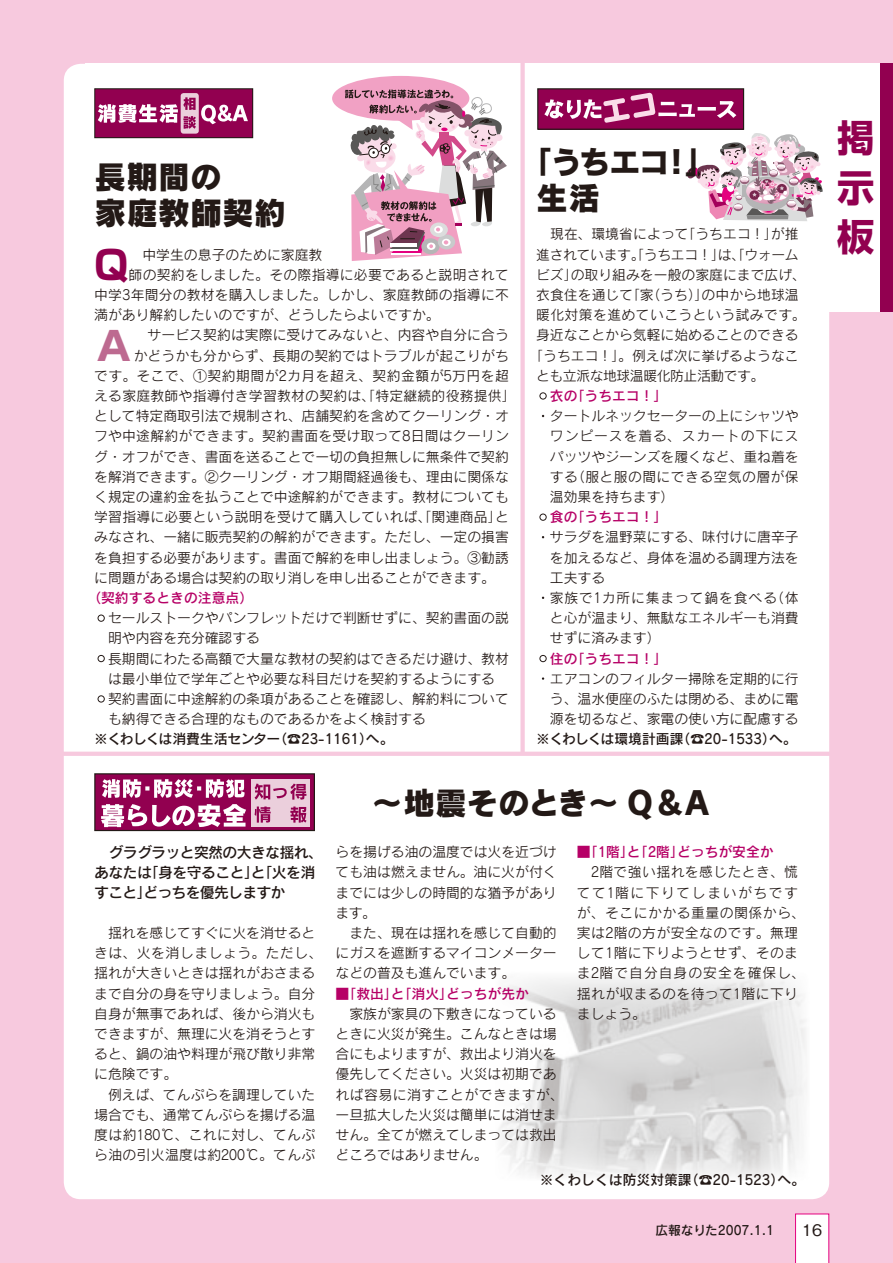
<style>
.page{position:relative;width:893px;height:1263px;background:#f7c9de}
.page>*{position:absolute;margin:0;border:0;box-sizing:border-box;transform-origin:0 0}
.t1{font:700 39.45px "Shin Go Pro";color:#920050}
.t2{font:700 39.45px "Shin Go Pro";color:#bd6a90}
.t3{font:700 37.2px/49.7px "Shin Go Pro";color:#920050;text-align:justify}
.t4{font:31.95px/36.2px "Rodin Pro EB";color:#231916}
.t5{font:500 15.9px "Gothic BBB Pro";color:#231916}
.t6{font:14.85px/20.2px "Rodin Pro DB";letter-spacing:-.04em;color:#231916}
.t7{font:13.8px/20.2px "Rodin Pro M";color:#231916}
.t8{font:13.8px/20.2px "Rodin Pro M";letter-spacing:.03em;color:#231916;scale:.9 1}
.t9{font:13.8px "Rodin Pro DB";color:#b60066}
.t10{font:13.8px "Rodin Pro DB";color:#231916}
.t11{font:13.8px "Rodin Pro M";letter-spacing:.03em;color:#231916}
.t12{font:13.8px "Rodin Pro M";letter-spacing:-.03em;color:#231916}
.t13{font:13.8px "Rodin Pro DB";letter-spacing:-.035em;color:#231916}
.t14{font:12.75px "Rodin Pro DB";color:#231916}
</style>
<div class="page">
<div style="left:85px;top:63px;width:808px;height:249px;background:#fff"></div>
<div style="left:64px;top:64px;width:765px;height:1135px;background:#fff;border-radius:17px"></div>
<hr style="left:57px;top:752px;width:781px;height:4px;background:#f7c9de">
<div style="left:520px;top:58px;width:5px;height:696px;background:#f7c9de"></div>
<div style="left:880px;top:63px;width:13px;height:249px;background:#920050"></div>
<img style="left:500px;top:977px;width:306px;height:201px">
<div style="left:332px;top:76px;width:137px;height:45px;background:#f1a1c4;border-radius:50%"></div>
<svg style="left:345px;top:90px;width:162px;height:171px"></svg>
<svg style="left:687px;top:133px;width:136px;height:88px"></svg>
<div style="left:98px;top:615px;width:7px;height:7px;border:1px solid #231916;border-radius:50%"></div>
<div style="left:98px;top:655px;width:7px;height:7px;border:1px solid #231916;border-radius:50%"></div>
<div style="left:98px;top:695px;width:7px;height:7px;border:1px solid #231916;border-radius:50%"></div>
<div style="left:540px;top:392px;width:6px;height:7px;border:1px solid #231916;border-radius:50%"></div>
<div style="left:540px;top:514px;width:6px;height:7px;border:1px solid #231916;border-radius:50%"></div>
<div style="left:540px;top:655px;width:6px;height:7px;border:1px solid #231916;border-radius:50%"></div>
<div style="left:95px;top:89px;width:158px;height:49px;background:#920050"></div>
<div style="left:94px;top:88px;width:159px;height:50px;border:1px solid #231916"></div>
<div style="left:181px;top:93px;width:18px;height:41px;background:#ebcfdc;border-radius:3px"></div>
<svg style="left:98px;top:97px;width:150px;height:32px"></svg>
<div style="left:538px;top:89px;width:206px;height:40px;background:#920050"></div>
<div style="left:537px;top:88px;width:207px;height:42px;border:1px solid #231916"></div>
<svg style="left:544px;top:93px;width:192px;height:30px"></svg>
<div style="left:95px;top:774px;width:219px;height:56px;background:#920050"></div>
<div style="left:94px;top:773px;width:221px;height:58px;border:1px solid #231916"></div>
<div style="left:251px;top:779px;width:59px;height:47px;background:#ebcfdc"></div>
<svg style="left:255px;top:783px;width:51px;height:17px"></svg>
<svg style="left:255px;top:806px;width:52px;height:17px"></svg>
<svg style="left:101px;top:804px;width:145px;height:23px"></svg>
<svg style="left:102px;top:779px;width:143px;height:19px"></svg>
<svg style="left:795px;top:1213px;width:34px;height:50px;background:#fdedf5"></svg>
<h3 class="t4" style="left:95px;top:157px;width:193px">長期間の<br>家庭教師契約</h3>
<h1 class="t1" style="left:94px;top:233px;width:36px">Q</h1>
<p class="t7" style="left:142px;top:244px;width:181px">中学生の息子のために家庭教</p>
<p class="t7" style="left:94px;top:264px;width:416px;text-align:justify;text-indent:34px">師の契約をしました。その際指導に必要であると説明されて中学3年間分の教材を購入しました。しかし、家庭教師の指導に不満があり解約したいのですが、どうしたらよいですか。</p>
<p class="t7" style="left:148px;top:325px;width:363px">サービス契約は実際に受けてみないと、内容や自分に合う</p>
<h1 class="t2" style="left:94px;top:314px;width:41px">А</h1>
<p class="t7" style="left:94px;top:345px;width:423px;text-indent:39px">かどうかも分からず、長期の契約ではトラブルが起こりがちです。そこで、①契約期間が2カ月を超え、契約金額が5万円を超える家庭教師や指導付き学習教材の契約は、「特定継続的役務提供「として特定商取引法で規制され、店舗契約を含めてクーリング・オフや中途解約ができます。契約書面を受け取って8日間はクーリング・オフができ、書面を送ることで一切の負担無しに無条件で契約を解消できます。②クーリング・オフ期間経過後も、理由に関係なく規定の違約金を払うことで中途解約ができます。教材についても学習指導に必要という説明を受けて購入していれば、「関連商品と」みなされ、一緒に販売契約の解約ができます。ただし、一定の損害を負担する必要があります。書面で解約を申し出ましょう。③勧誘に問題がある場合は契約の取り消しを申し出ることができます。</p>
<p class="t9" style="left:87px;top:589px;width:167px">（契約するときの注意点(</p>
<p class="t7" style="left:108px;top:607px;width:402px">セールストークやパンフレットだけで判断せずに、契約書面の説明や内容を充分確認する<br>長期間にわたる高額で大量な教材の契約はできるだけ避け、教材は最小単位で学年ごとや必要な科目だけを契約するようにする契約書面に中途解約の条項があることを確認し、解約料についても納得できる合理的なものであるかをよく検討する</p>
<p class="t10" style="left:273px;top:730px;width:122px">（☎23-1161 へ）。</p>
<p class="t13" style="left:94px;top:730px;width:188px">※くわしくは消費生活センター</p>
<h3 class="t4" style="left:536px;top:142px;width:135px;text-indent:-16px">「うちエコ生活</h3>
<h3 class="t4" style="left:685px;top:142px;width:33px">「</h3>
<h3 class="t4" style="left:661px;top:142px;width:33px">!</h3>
<p class="t7" style="left:771px;top:224px;width:29px">が推</p>
<p class="t7" style="left:550px;top:224px;width:140px">現在、環境省によって</p>
<p class="t7" style="left:681px;top:224px;width:98px">「うちエコ！」</p>
<p class="t7" style="left:571px;top:244px;width:236px;text-indent:-35px">進されています「。うちエコ！」<br>の取り組みを一般の家庭にまで広げ、</p>
<p class="t7" style="left:718px;top:244px;width:82px">は「、ウォーム</p>
<p class="t7" style="left:536px;top:264px;width:43px">ビズ」</p>
<p class="t7" style="left:626px;top:284px;width:84px">「（家うち）」</p>
<p class="t7" style="left:701px;top:284px;width:99px">の中から地球温</p>
<p class="t7" style="left:536px;top:284px;width:99px">衣食住を通じて</p>
<p class="t11" style="left:536px;top:306px;width:271px">暖化対策を進めていこうという試みです。</p>
<p class="t7" style="left:536px;top:325px;width:264px">身近なことから気軽に始めることのできる</p>
<p class="t7" style="left:529px;top:345px;width:271px">「うちエコ！」。例えば次に挙げるようなこ</p>
<p class="t12" style="left:536px;top:367px;width:230px">とも立派な地球温暖化防止活動です。</p>
<p class="t9" style="left:571px;top:387px;width:98px">「うちエコ!「</p>
<p class="t9" style="left:550px;top:387px;width:29px">衣の</p>
<p class="t7" style="left:550px;top:405px;width:250px;text-align:right">タートルネックセーターの上にシャツやワンピースを着る、スカートの下にスパッツやジーンズを履くなど、重ね着を（服と服の間にできる空気の層が保</p>
<p class="t7" style="left:550px;top:466px;width:126px">する<br>温効果を持ちます(</p>
<p class="t9" style="left:571px;top:508px;width:98px">「うちエコ!「</p>
<p class="t9" style="left:550px;top:508px;width:29px">食の</p>
<p class="t7" style="left:550px;top:527px;width:250px">サラダを温野菜にする、味付けに唐辛子</p>
<p class="t7" style="left:550px;top:547px;width:250px">を加えるなど、身体を温める調理方法を</p>
<p class="t7" style="left:550px;top:567px;width:57px">工夫する</p>
<p class="t7" style="left:770px;top:587px;width:30px">（体</p>
<p class="t7" style="left:550px;top:587px;width:250px">家族で1カ所に集まって鍋を食べる<br>と心が温まり、無駄なエネルギーも消費せずに済みます(</p>
<p class="t9" style="left:571px;top:649px;width:98px">「うちエコ!「</p>
<p class="t9" style="left:550px;top:649px;width:29px">住の</p>
<p class="t7" style="left:550px;top:668px;width:250px;text-align:justify">エアコンのフィルター掃除を定期的に行う、温水便座のふたは閉める、まめに電源を切るなど、家電の使い方に配慮する</p>
<p class="t10" style="left:677px;top:730px;width:122px">（☎20-1533 へ）。</p>
<p class="t10" style="left:536px;top:730px;width:149px">※くわしくは環境計画課</p>
<h2 class="t3" style="left:837px;top:109px;width:38px">掲示板</h2>
<p class="t6" style="left:144px;top:841px;width:180px;text-indent:-35px">グラグラッと突然の大きな揺れ、「身を守ること 「と」 火を消</p>
<p class="t6" style="left:94px;top:861px;width:193px">あなたは<br>すことどっちを優先しますか</p>
<p class="t6" style="left:137px;top:882px;width:16px">」</p>
<p class="t7" style="left:94px;top:922px;width:230px;text-indent:14px">揺れを感じてすぐに火を消せるときは、火を消しましょう。ただし、揺れが大きいときは揺れがおさまるまで自分の身を守りましょう。自分自身が無事であれば、後から消火もできますが、無理に火を消そうとすると、鍋の油や料理が飛び散り非常に危険です。</p>
<p class="t7" style="left:94px;top:1084px;width:223px;text-align:justify;text-indent:14px">例えば、てんぷらを調理していた場合でも、通常てんぷらを揚げる温度は約180℃、これに対し、てんぷら油の引火温度は約200℃。てんぷ</p>
<h3 class="t4" style="left:371px;top:784px;width:339px">〜地震そのとき〜 Q＆A</h3>
<p class="t7" style="left:336px;top:841px;width:223px;text-align:justify">らを揚げる油の温度では火を近づけても油は燃えません。油に火が付くまでには少しの時間的な猶予があります。</p>
<p class="t7" style="left:336px;top:922px;width:223px;text-align:justify;text-indent:14px">また、現在は揺れを感じて自動的にガスを遮断するマイコンメーターなどの普及も進んでいます。</p>
<p class="t9" style="left:446px;top:984px;width:84px">どっちが先か</p>
<p class="t9" style="left:336px;top:984px;width:119px">■「救出 「と」 消火」</p>
<p class="t7" style="left:336px;top:1003px;width:230px;text-indent:14px">家族が家具の下敷きになっているときに火災が発生。こんなときは場合にもよりますが、救出より消火を優先してください。火災は初期であれば容易に消すことができますが、一旦拡大した火災は簡単には消せません。全てが燃えてしまっては救出どころではありません。</p>
<p class="t9" style="left:677px;top:843px;width:98px">どっちが安全か</p>
<p class="t9" style="left:577px;top:843px;width:108px">■「1階 「と」 2階」</p>
<p class="t8" style="left:577px;top:862px;width:255px;text-indent:14px">2階で強い揺れを感じたとき、慌てて1階に下りてしまいがちですが、そこにかかる重量の関係から、実は2階の方が安全なのです。無理して1階に下りようとせず、そのまま2階で自分自身の安全を確保し、揺れが収まるのを待って1階に下りましょう。</p>
<p class="t10" style="left:685px;top:1170px;width:122px">（☎20-1523 へ）。</p>
<p class="t10" style="left:540px;top:1170px;width:154px">※くわしくは防災対策課</p>
<p class="t14" style="left:655px;top:1221px;width:120px">広報なりた2007.1.1</p>
<p class="t5" style="left:802px;top:1217px;width:22px">16</p>
</div>
